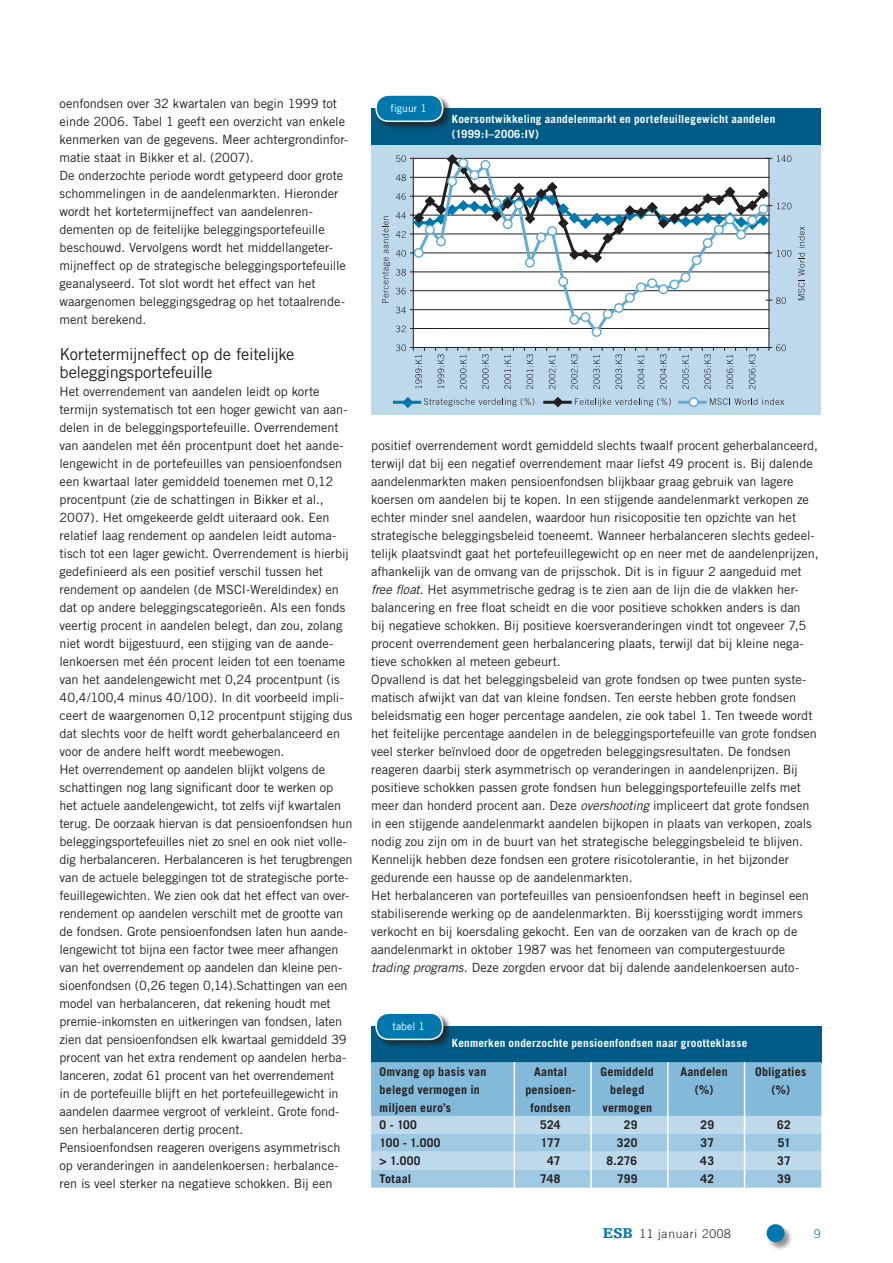
<style>
.page{position:relative;width:893px;height:1263px;background:#fff}
.page>*{position:absolute;margin:0;border:0;box-sizing:border-box;transform-origin:0 0}
.t1{font:16.5px/18px "Trade Gothic";letter-spacing:-.02em;color:#231f20}
.t2{font:12.75px/18px "Trade Gothic";letter-spacing:-.005em;color:#231f20}
.t3{font:700 12px/18px "Trade Gothic";letter-spacing:.015em;color:#231f20;text-align:center}
.t4{font:300 12px "Trade Gothic";letter-spacing:.06em;color:#231f20}
.t5{font:300 12px "Trade Gothic";color:#0078ae}
.t6{font:700 11.25px/15px "Trade Gothic";letter-spacing:.02em;color:#fff}
.t7{font:10.5px "Trade Gothic";color:#fff}
.s1{font-style:italic}
.s2{font-family:"Egyptienne F";font-weight:900;font-size:15px;color:#0078ae}
</style>
<div class="page">
<div style="left:766px;top:1224px;width:34px;height:33px;background:#231f20;opacity:.5"></div>
<div style="left:766px;top:1224px;width:18px;height:18px;background:#0078ae;border-radius:50%"></div>
<div style="left:371px;top:108px;width:450px;height:306px;background:#bdd9ea"></div>
<div style="left:413px;top:158px;width:356px;height:189px;background:#fff"></div>
<div style="left:592px;top:327px;width:10px;height:10px;border:1px solid #5fa9cf;border-radius:50%"></div>
<svg style="left:396px;top:344px;width:29px;height:44px"></svg>
<svg style="left:435px;top:347px;width:12px;height:41px"></svg>
<svg style="left:457px;top:347px;width:12px;height:42px"></svg>
<svg style="left:480px;top:347px;width:12px;height:42px"></svg>
<svg style="left:502px;top:347px;width:12px;height:42px"></svg>
<svg style="left:524px;top:347px;width:12px;height:42px"></svg>
<svg style="left:546px;top:347px;width:12px;height:42px"></svg>
<svg style="left:569px;top:347px;width:12px;height:42px"></svg>
<svg style="left:591px;top:347px;width:12px;height:42px"></svg>
<svg style="left:613px;top:347px;width:12px;height:42px"></svg>
<svg style="left:635px;top:347px;width:12px;height:42px"></svg>
<svg style="left:657px;top:347px;width:12px;height:42px"></svg>
<svg style="left:680px;top:347px;width:12px;height:42px"></svg>
<svg style="left:702px;top:347px;width:12px;height:42px"></svg>
<svg style="left:724px;top:347px;width:12px;height:42px"></svg>
<svg style="left:746px;top:347px;width:12px;height:42px"></svg>
<svg style="left:382px;top:216px;width:8px;height:87px"></svg>
<svg style="left:766px;top:344px;width:20px;height:7px"></svg>
<svg style="left:396px;top:154px;width:395px;height:182px"></svg>
<svg style="left:798px;top:226px;width:7px;height:74px"></svg>
<hr style="left:394px;top:401px;width:26px;height:3px;background:#0078ae">
<svg style="left:424px;top:398px;width:110px;height:8px"></svg>
<hr style="left:545px;top:401px;width:25px;height:3px;background:#231f20">
<svg style="left:575px;top:398px;width:96px;height:8px"></svg>
<hr style="left:680px;top:401px;width:25px;height:3px;background:#65acd1">
<svg style="left:710px;top:398px;width:74px;height:7px"></svg>
<svg style="left:402px;top:397px;width:11px;height:11px"></svg>
<svg style="left:552px;top:397px;width:12px;height:11px"></svg>
<svg style="left:689px;top:398px;width:9px;height:8px"></svg>
<div style="left:689px;top:397px;width:10px;height:10px;border:1px solid #5fa9cf;border-radius:50%"></div>
<div style="left:371px;top:108px;width:450px;height:36px;background:#005c87"></div>
<div style="left:375px;top:94px;width:83px;height:42px;background:#231f20;opacity:.75"></div>
<div style="left:376px;top:95px;width:67px;height:26px;background:#0078ae;border-radius:13px"></div>
<div style="left:375px;top:94px;width:68px;height:28px;border:2px solid #fff;border-radius:13px"></div>
<div style="left:371px;top:1026px;width:450px;height:36px;background:#005c87"></div>
<svg style="left:371px;top:1062px;width:450px;height:125px"></svg>
<div style="left:375px;top:1012px;width:83px;height:42px;background:#231f20;opacity:.75"></div>
<div style="left:376px;top:1013px;width:67px;height:26px;background:#0078ae;border-radius:13px"></div>
<div style="left:375px;top:1012px;width:68px;height:28px;border:2px solid #fff;border-radius:13px"></div>
<p class="t2" style="left:60px;top:94px;width:290px">oenfondsen over 32 kwartalen van begin 1999 tot einde 2006. Tabel 1 geeft een overzicht van enkele kenmerken van de gegevens. Meer achtergrondinfor&shy;matie staat in Bikker et al. (2007).<br>De onderzochte periode wordt getypeerd door grote schommelingen in de aandelenmarkten. Hieronder wordt het kortetermijneffect van aandelenren&shy;dementen op de feitelijke beleggingsportefeuille beschouwd. Vervolgens wordt het middellangeter&shy;mijneffect op de strategische beleggingsportefeuille geanalyseerd. Tot slot wordt het effect van het waargenomen beleggingsgedrag op het totaalrende&shy;ment berekend.</p>
<p class="t1" style="left:60px;top:345px;width:237px">Kortetermijneffect op de feitelijke beleggingsportefeuille</p>
<p class="t2" style="left:60px;top:382px;width:295px">Het overrendement van aandelen leidt op korte termijn systematisch tot een hoger gewicht van aan&shy;delen in de beleggingsportefeuille. Overrendement van aandelen met één procentpunt doet het aande&shy;lengewicht in de portefeuilles van pensioenfondsen een kwartaal later gemiddeld toenemen met 0,12 procentpunt (zie de schattingen in Bikker et al., 2007). Het omgekeerde geldt uiteraard ook. Een relatief laag rendement op aandelen leidt automa&shy;tisch tot een lager gewicht. Overrendement is hierbij gedefinieerd als een positief verschil tussen het rendement op aandelen (de MSCI-Wereldindex) en dat op andere beleggingscategorieën. Als een fonds veertig procent in aandelen belegt, dan zou, zolang niet wordt bijgestuurd, een stijging van de aande&shy;lenkoersen met één procent leiden tot een toename van het aandelengewicht met 0,24 procentpunt (is 40,4/100,4 minus 40/100). In dit voorbeeld impli&shy;ceert de waargenomen 0,12 procentpunt stijging dus dat slechts voor de helft wordt geherbalanceerd en voor de andere helft wordt meebewogen.<br>Het overrendement op aandelen blijkt volgens de schattingen nog lang significant door te werken op het actuele aandelengewicht, tot zelfs vijf kwartalen terug. De oorzaak hiervan is dat pensioenfondsen hun beleggingsportefeuilles niet zo snel en ook niet volle&shy;dig herbalanceren. Herbalanceren is het terugbrengen van de actuele beleggingen tot de strategische porte&shy;feuillegewichten. We zien ook dat het effect van over&shy;rendement op aandelen verschilt met de grootte van de fondsen. Grote pensioenfondsen laten hun aande&shy;lengewicht tot bijna een factor twee meer afhangen van het overrendement op aandelen dan kleine pen&shy;sioenfondsen (0,26 tegen 0,14).Schattingen van een model van herbalanceren, dat rekening houdt met premie-inkomsten en uitkeringen van fondsen, laten zien dat pensioenfondsen elk kwartaal gemiddeld 39 procent van het extra rendement op aandelen herba&shy;lanceren, zodat 61 procent van het overrendement<br>in de portefeuille blijft en het portefeuillegewicht in aandelen daarmee vergroot of verkleint. Grote fond&shy;sen herbalanceren dertig procent.<br>Pensioenfondsen reageren overigens asymmetrisch op veranderingen in aandelenkoersen: herbalance&shy;ren is veel sterker na negatieve schokken. Bij een</p>
<p class="t7" style="left:390px;top:102px;width:38px">figuur 1</p>
<p class="t6" style="left:452px;top:111px;width:325px">Koersontwikkeling aandelenmarkt en portefeuillegewicht aandelen (1999:I–2006:IV)</p>
<p class="t2" style="left:371px;top:436px;width:449px">positief overrendement wordt gemiddeld slechts twaalf procent geherbalanceerd, terwijl dat bij een negatief overrendement maar liefst 49 procent is. Bij dalende aandelenmarkten maken pensioenfondsen blijkbaar graag gebruik van lagere koersen om aandelen bij te kopen. In een stijgende aandelenmarkt verkopen ze echter minder snel aandelen, waardoor hun risicopositie ten opzichte van het strategische beleggingsbeleid toeneemt. Wanneer herbalanceren slechts gedeel&shy;telijk plaatsvindt gaat het portefeuillegewicht op en neer met de aandelenprijzen, afhankelijk van de omvang van de prijsschok. Dit is in figuur 2 aangeduid met <span class="s1">free float</span>. Het asymmetrische gedrag is te zien aan de lijn die de vlakken her&shy;balancering en free float scheidt en die voor positieve schokken anders is dan<br>bij negatieve schokken. Bij positieve koersveranderingen vindt tot ongeveer 7,5 procent overrendement geen herbalancering plaats, terwijl dat bij kleine nega&shy;tieve schokken al meteen gebeurt.<br>Opvallend is dat het beleggingsbeleid van grote fondsen op twee punten syste&shy;matisch afwijkt van dat van kleine fondsen. Ten eerste hebben grote fondsen beleidsmatig een hoger percentage aandelen, zie ook tabel 1. Ten tweede wordt het feitelijke percentage aandelen in de beleggingsportefeuille van grote fondsen veel sterker beïnvloed door de opgetreden beleggingsresultaten. De fondsen reageren daarbij sterk asymmetrisch op veranderingen in aandelenprijzen. Bij positieve schokken passen grote fondsen hun beleggingsportefeuille zelfs met meer dan honderd procent aan. Deze <span class="s1">overshooting</span> impliceert dat grote fondsen in een stijgende aandelenmarkt aandelen bijkopen in plaats van verkopen, zoals nodig zou zijn om in de buurt van het strategische beleggingsbeleid te blijven.<br>Kennelijk hebben deze fondsen een grotere risicotolerantie, in het bijzonder gedurende een hausse op de aandelenmarkten.<br>Het herbalanceren van portefeuilles van pensioenfondsen heeft in beginsel een stabiliserende werking op de aandelenmarkten. Bij koersstijging wordt immers verkocht en bij koersdaling gekocht. Een van de oorzaken van de krach op de aandelenmarkt in oktober 1987 was het fenomeen van computergestuurde <span class="s1">trading programs</span>. Deze zorgden ervoor dat bij dalende aandelenkoersen auto-</p>
<p class="t7" style="left:393px;top:1020px;width:34px">tabel 1</p>
<p class="t6" style="left:452px;top:1035px;width:297px">Kenmerken onderzochte pensioenfondsen naar grootteklasse</p>
<p class="t3" style="left:380px;top:1062px;width:108px;text-align:left">Omvang op basis van belegd vermogen in miljoen euro’s</p>
<p class="t3" style="left:525px;top:1062px;width:52px">Aantal pensioen&shy;fondsen</p>
<p class="t3" style="left:601px;top:1062px;width:55px">Gemiddeld belegd vermogen</p>
<p class="t3" style="left:680px;top:1062px;width:49px">Aandelen (%)</p>
<p class="t3" style="left:755px;top:1062px;width:53px">Obligaties (%)</p>
<p class="t3" style="left:380px;top:1116px;width:39px">0 - 100</p>
<p class="t3" style="left:540px;top:1116px;width:22px">524</p>
<p class="t3" style="left:624px;top:1116px;width:15px">29</p>
<p class="t3" style="left:700px;top:1116px;width:15px">29</p>
<p class="t3" style="left:777px;top:1116px;width:15px">62</p>
<p class="t3" style="left:380px;top:1134px;width:62px">100 - 1.000</p>
<p class="t3" style="left:541px;top:1134px;width:21px">177</p>
<p class="t3" style="left:617px;top:1134px;width:22px">320</p>
<p class="t3" style="left:700px;top:1134px;width:15px">37</p>
<p class="t3" style="left:778px;top:1134px;width:14px">51</p>
<p class="t3" style="left:380px;top:1152px;width:42px">&gt; 1.000</p>
<p class="t3" style="left:547px;top:1152px;width:15px">47</p>
<p class="t3" style="left:607px;top:1152px;width:32px">8.276</p>
<p class="t3" style="left:700px;top:1152px;width:15px">43</p>
<p class="t3" style="left:777px;top:1152px;width:15px">37</p>
<p class="t3" style="left:380px;top:1170px;width:33px">Totaal</p>
<p class="t3" style="left:540px;top:1170px;width:22px">748</p>
<p class="t3" style="left:617px;top:1170px;width:22px">799</p>
<p class="t3" style="left:701px;top:1170px;width:15px">42</p>
<p class="t3" style="left:777px;top:1170px;width:15px">39</p>
<p class="t4" style="left:603px;top:1226px;width:130px"><span class="s2">ESB</span> 11 januari 2008</p>
<p class="t5" style="left:814px;top:1226px;width:8px">9</p>
</div>
